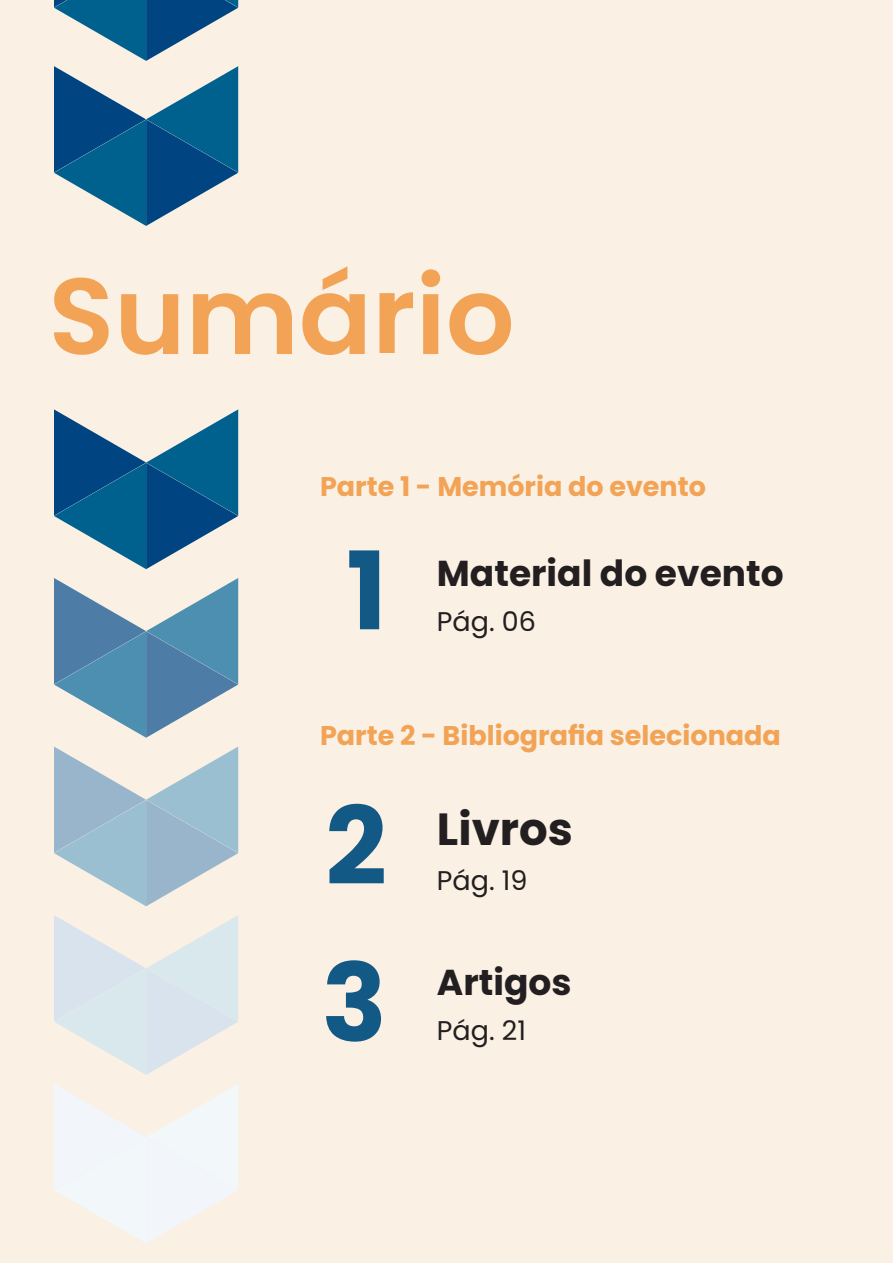
<style>
.page{position:relative;width:893px;height:1263px;background:#faf0e4}
.page>*{position:absolute;margin:0;border:0;box-sizing:border-box;transform-origin:0 0}
.t1{font:700 108px "Poppins";color:#135985}
.t2{font:700 45px "Poppins";color:#231f20}
.t3{font:700 36px "Poppins";color:#231f20}
.t4{font:700 27px "Poppins";color:#f2a355}
.t5{font:27px "Poppins";color:#231f20}
</style>
<div class="page">
<svg style="left:54px;top:278px;width:55px;height:77px"></svg>
<svg style="left:121px;top:294px;width:57px;height:61px"></svg>
<svg style="left:193px;top:293px;width:99px;height:61px"></svg>
<svg style="left:302px;top:266px;width:63px;height:89px"></svg>
<svg style="left:380px;top:292px;width:33px;height:61px"></svg>
<svg style="left:422px;top:269px;width:18px;height:85px"></svg>
<svg style="left:449px;top:293px;width:62px;height:62px"></svg>
<svg style="left:54px;top:409px;width:184px;height:160px"></svg>
<svg style="left:54px;top:0;width:184px;height:226px"></svg>
<svg style="left:54px;top:578px;width:184px;height:160px"></svg>
<svg style="left:54px;top:746px;width:184px;height:160px"></svg>
<svg style="left:54px;top:915px;width:184px;height:160px"></svg>
<svg style="left:54px;top:1084px;width:184px;height:159px"></svg>
<p class="t4" style="left:320px;top:471px;width:387px">Parte 1 - Memória do evento</p>
<p class="t1" style="left:346px;top:529px;width:42px">1</p>
<p class="t3" style="left:437px;top:552px;width:348px">Material do evento</p>
<p class="t5" style="left:437px;top:605px;width:101px">Pág. 06</p>
<p class="t4" style="left:320px;top:720px;width:462px">Parte 2 - Bibliografia selecionada</p>
<p class="t1" style="left:325px;top:784px;width:63px">2</p>
<p class="t1" style="left:322px;top:940px;width:67px">3</p>
<p class="t2" style="left:437px;top:803px;width:137px">Livros</p>
<p class="t5" style="left:437px;top:865px;width:92px">Pág. 19</p>
<p class="t3" style="left:437px;top:961px;width:136px">Artigos</p>
<p class="t5" style="left:437px;top:1014px;width:91px">Pág. 21</p>
</div>
